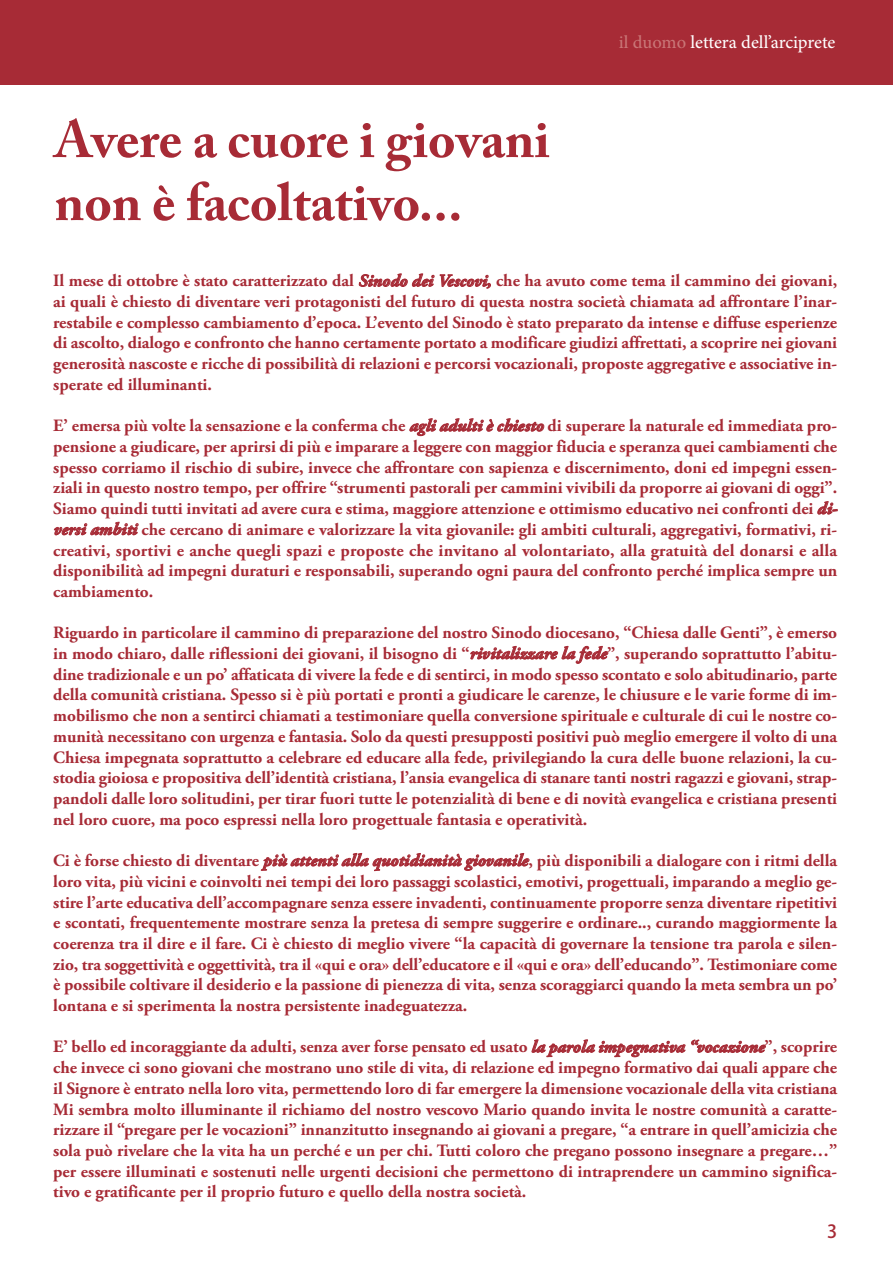
<style>
.page{position:relative;width:893px;height:1263px;background:#fff}
.page>*{position:absolute;margin:0;border:0;box-sizing:border-box;transform-origin:0 0}
.t1{font:700 52.5px/63px "Adobe Caslon Pro";color:#a72b36}
.t2{font:18px "Adobe Hebrew";letter-spacing:-.005em;color:#fff}
.t3{font:18px "Adobe Heiti Std";color:#a72b36}
.t4{font:700 17.25px/20.7px "Adobe Garamond Pro";color:#a72b36;text-align:justify}
.s1{color:#c97677}
.s2{font-style:italic}
</style>
<div class="page">
<div style="left:0;top:0;width:893px;height:85px;background:#a72b36"></div>
<h1 class="t1" style="left:55px;top:113px;width:497px">Avere a cuore i giovani non è facoltativo...</h1>
<p class="t2" style="left:619px;top:36px;width:218px"><span class="s1">il duomo</span> lettera dell’arciprete</p>
<p class="t4" style="left:53px;top:272px;width:785px">Il mese di ottobre è stato caratterizzato dal <span class="s2">Sinodo dei Vescovi,</span> che ha avuto come tema il cammino dei giovani, ai quali è chiesto di diventare veri protagonisti del futuro di questa nostra società chiamata ad affrontare l’inar&shy;restabile e complesso cambiamento d’epoca. L’evento del Sinodo è stato preparato da intense e diffuse esperienze di ascolto, dialogo e confronto che hanno certamente portato a modificare giudizi affrettati, a scoprire nei giovani generosità nascoste e ricche di possibilità di relazioni e percorsi vocazionali, proposte aggregative e associative in&shy;sperate ed illuminanti.</p>
<p class="t4" style="left:53px;top:417px;width:785px">E’ emersa più volte la sensazione e la conferma che <span class="s2">agli adulti è chiesto</span> di superare la naturale ed immediata pro&shy;pensione a giudicare, per aprirsi di più e imparare a leggere con maggior fiducia e speranza quei cambiamenti che spesso corriamo il rischio di subire, invece che affrontare con sapienza e discernimento, doni ed impegni essen&shy;ziali in questo nostro tempo, per offrire “strumenti pastorali per cammini vivibili da proporre ai giovani di oggi”.<br>Siamo quindi tutti invitati ad avere cura e stima, maggiore attenzione e ottimismo educativo nei confronti dei <span class="s2">di&shy;versi ambiti</span> che cercano di animare e valorizzare la vita giovanile: gli ambiti culturali, aggregativi, formativi, ri&shy;creativi, sportivi e anche quegli spazi e proposte che invitano al volontariato, alla gratuità del donarsi e alla disponibilità ad impegni duraturi e responsabili, superando ogni paura del confronto perché implica sempre un cambiamento.</p>
<p class="t4" style="left:53px;top:624px;width:785px">Riguardo in particolare il cammino di preparazione del nostro Sinodo diocesano, “Chiesa dalle Genti”, è emerso in modo chiaro, dalle riflessioni dei giovani, il bisogno di “<span class="s2">rivitalizzare la fede</span>”, superando soprattutto l’abitu&shy;dine tradizionale e un po’ affaticata di vivere la fede e di sentirci, in modo spesso scontato e solo abitudinario, parte della comunità cristiana. Spesso si è più portati e pronti a giudicare le carenze, le chiusure e le varie forme di im&shy;mobilismo che non a sentirci chiamati a testimoniare quella conversione spirituale e culturale di cui le nostre co&shy;munità necessitano con urgenza e fantasia. Solo da questi presupposti positivi può meglio emergere il volto di una Chiesa impegnata soprattutto a celebrare ed educare alla fede, privilegiando la cura delle buone relazioni, la cu&shy;stodia gioiosa e propositiva dell’identità cristiana, l’ansia evangelica di stanare tanti nostri ragazzi e giovani, strap&shy;pandoli dalle loro solitudini, per tirar fuori tutte le potenzialità di bene e di novità evangelica e cristiana presenti nel loro cuore, ma poco espressi nella loro progettuale fantasia e operatività.</p>
<p class="t4" style="left:53px;top:852px;width:785px">Ci è forse chiesto di diventare <span class="s2">più attenti alla quotidianità giovanile</span>, più disponibili a dialogare con i ritmi della loro vita, più vicini e coinvolti nei tempi dei loro passaggi scolastici, emotivi, progettuali, imparando a meglio ge&shy;stire l’arte educativa dell’accompagnare senza essere invadenti, continuamente proporre senza diventare ripetitivi e scontati, frequentemente mostrare senza la pretesa di sempre suggerire e ordinare.., curando maggiormente la coerenza tra il dire e il fare. Ci è chiesto di meglio vivere “la capacità di governare la tensione tra parola e silen&shy;zio, tra soggettività e oggettività, tra il «qui e ora» dell’educatore e il «qui e ora» dell’educando”. Testimoniare come è possibile coltivare il desiderio e la passione di pienezza di vita, senza scoraggiarci quando la meta sembra un po’ lontana e si sperimenta la nostra persistente inadeguatezza.</p>
<p class="t4" style="left:53px;top:1038px;width:785px">E’ bello ed incoraggiante da adulti, senza aver forse pensato ed usato <span class="s2">la parola impegnativa “vocazione</span>”, scoprire che invece ci sono giovani che mostrano uno stile di vita, di relazione ed impegno formativo dai quali appare che il Signore è entrato nella loro vita, permettendo loro di far emergere la dimensione vocazionale della vita cristiana Mi sembra molto illuminante il richiamo del nostro vescovo Mario quando invita le nostre comunità a caratte&shy;rizzare il “pregare per le vocazioni” innanzitutto insegnando ai giovani a pregare, “a entrare in quell’amicizia che sola può rivelare che la vita ha un perché e un per chi. Tutti coloro che pregano possono insegnare a pregare…” per essere illuminati e sostenuti nelle urgenti decisioni che permettono di intraprendere un cammino significa&shy;tivo e gratificante per il proprio futuro e quello della nostra società.</p>
<p class="t3" style="left:827px;top:1220px;width:12px">3</p>
</div>
